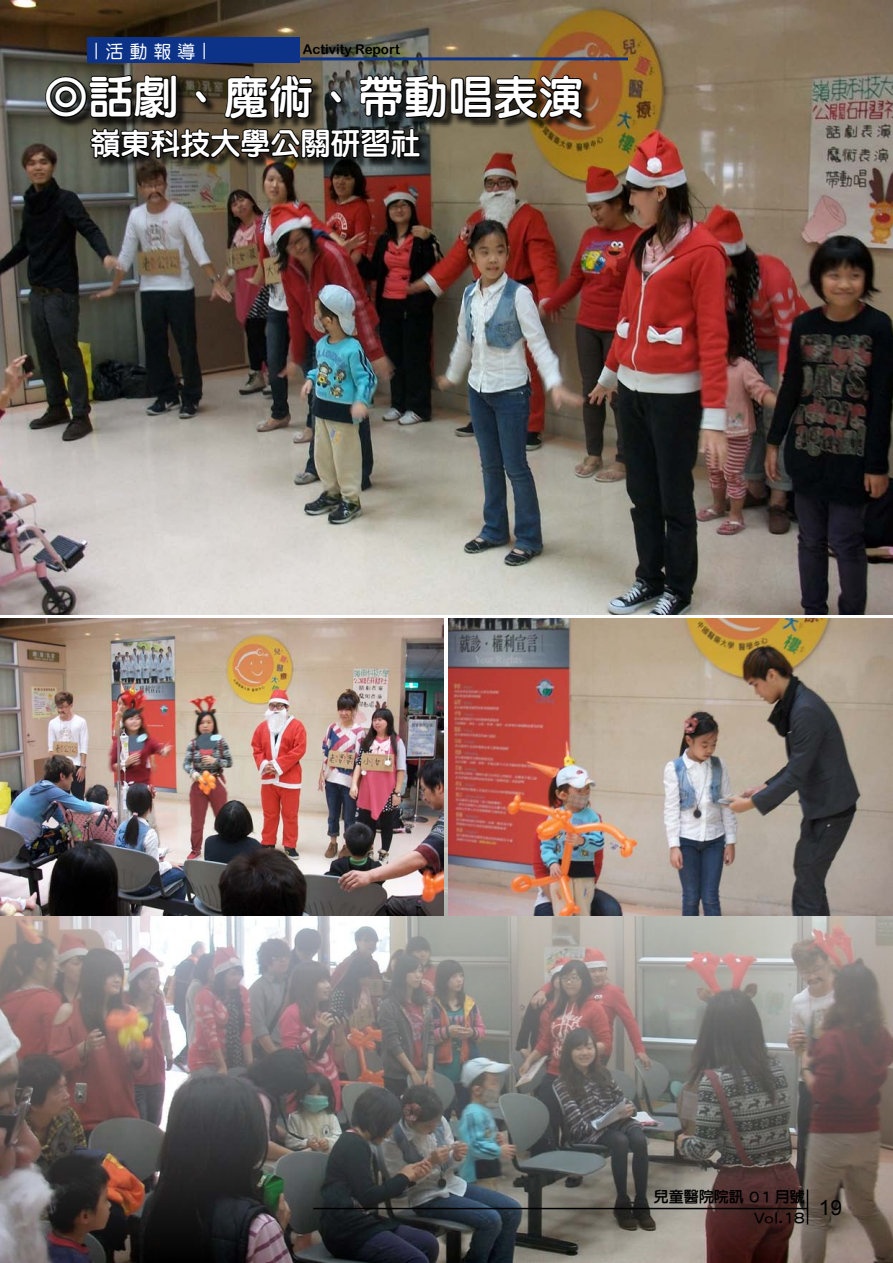
<style>
.page{position:relative;width:893px;height:1263px;background:#fff}
.page>*{position:absolute;margin:0;border:0;box-sizing:border-box;transform-origin:0 0}
.t1{font:45px "DF Li Yuan Std W7";color:#fff}
.t2{font:30px "DF Li Yuan Std W7";color:#fff}
.t3{font:21px "Arial";color:#000}
.t4{font:18px "DF Yuan Std W5";color:#fff}
.t5{font:15px/21px "DF Li Yuan Std W7";color:#000;text-align:right}
.t6{font:13.5px "Arial Rounded MT Bold";color:#000}
</style>
<div class="page">
<img style="left:0;top:1px;width:893px;height:614px">
<img style="left:0;top:651px;width:893px;height:612px">
<div style="left:47px;top:76px;width:546px;height:93px;background:#000;opacity:.75"></div>
<svg style="left:44px;top:74px;width:134px;height:46px;background:#1e1e1a"></svg>
<svg style="left:193px;top:89px;width:16px;height:16px"></svg>
<svg style="left:223px;top:73px;width:91px;height:47px;background:#1f1b13"></svg>
<svg style="left:328px;top:89px;width:16px;height:16px"></svg>
<svg style="left:358px;top:73px;width:226px;height:47px;background:#27221a"></svg>
<svg style="left:89px;top:127px;width:333px;height:38px;background:#1e1c17"></svg>
<img style="left:448px;top:619px;width:445px;height:296px">
<img style="left:0;top:619px;width:443px;height:296px">
<div style="left:87px;top:38px;width:213px;height:25px;background:#0c3388"></div>
<hr style="left:300px;top:57px;width:328px;height:3px;background:#0c3388">
<hr style="left:807px;top:1189px;width:1px;height:35px;background:#000">
<hr style="left:313px;top:1208px;width:495px;height:1px;background:#000">
<p class="t4" style="left:87px;top:60px;width:19px;rotate:-90deg">—</p>
<p class="t4" style="left:105px;top:41px;width:91px">活 動 報 導</p>
<p class="t4" style="left:195px;top:60px;width:19px;rotate:-90deg">—</p>
<p class="t6" style="left:303px;top:41px;width:99px">Activity Report</p>
<p class="t1" style="left:44px;top:73px;width:542px">◎話劇、魔術、帶動唱表演</p>
<p class="t2" style="left:90px;top:127px;width:332px">嶺東科技大學公關研習社</p>
<p class="t5" style="left:654px;top:1186px;width:153px">兒童醫院院訊 01 月號<br>Vol.18</p>
<h3 class="t3" style="left:819px;top:1194px;width:25px">19</h3>
</div>
